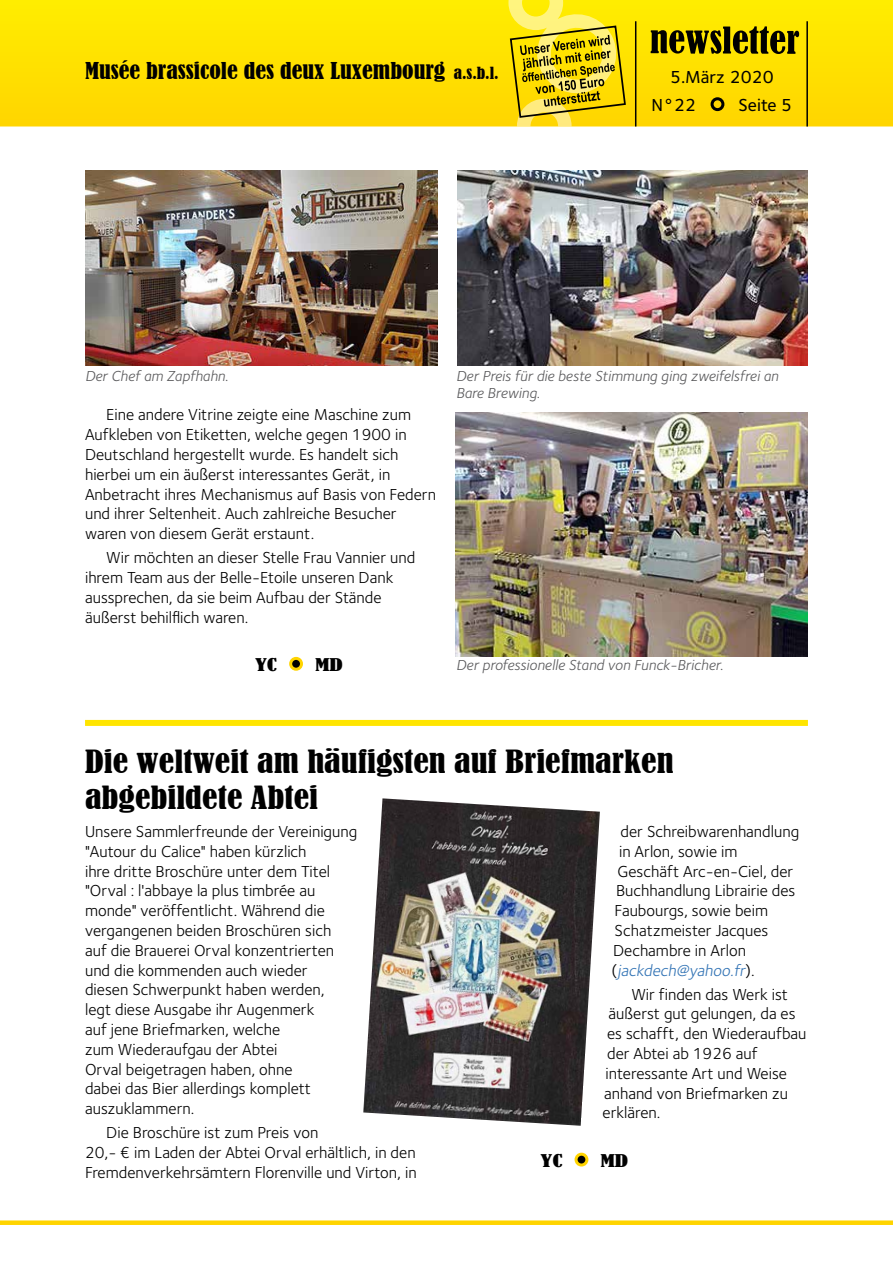
<style>
.page{position:relative;width:893px;height:1263px;background:#fff}
.page>*{position:absolute;margin:0;border:0;box-sizing:border-box;transform-origin:0 0}
.t1{font:condensed 30px/36px "Bernard";color:#000;scale:1.15 1}
.t2{font:condensed 21.75px "Bernard";color:#000;scale:1.1 1}
.t3{font:18px/28.5px "Foundry Sterling Medium CE";color:#000}
.t4{font:16.5px/19.8px "Foundry Sterling Book CE";color:#000}
.t5{font:italic 16.5px "Foundry Sterling Book CE";color:#3374b5}
.t6{font:condensed 16.5px "Bernard";color:#000;scale:1.5 1}
.t7{font:15px/16.5px "Foundry Sterling Book Italic CE";color:#58585a}
.s1{font-size:15.75px;color:#ffd400}
.s2{font-style:normal;color:#000}
</style>
<div class="page">
<svg style="left:0;top:0;width:893px;height:126px;background:#fee000"></svg>
<svg style="left:651px;top:26px;width:148px;height:28px;background:#7d7000"></svg>
<div style="left:712px;top:99px;width:11px;height:11px;background:#ffd400;border-radius:50%"></div>
<div style="left:711px;top:97px;width:13px;height:14px;border:3px solid #000;border-radius:50%"></div>
<div style="left:0;top:1220px;width:893px;height:5px;background:#ffd400"></div>
<hr style="left:806px;top:21px;width:2px;height:105px;background:#000">
<svg style="left:508px;top:0;width:129px;height:126px;background:#dbc41e"></svg>
<div style="left:291px;top:658px;width:10px;height:11px;background:#000;border-radius:50%"></div>
<div style="left:289px;top:657px;width:14px;height:14px;border:3px solid #ffd400;border-radius:50%"></div>
<img style="left:85px;top:170px;width:353px;height:196px">
<img style="left:457px;top:170px;width:351px;height:196px">
<img style="left:455px;top:412px;width:353px;height:244px">
<div style="left:576px;top:1154px;width:11px;height:11px;background:#000;border-radius:50%"></div>
<div style="left:575px;top:1153px;width:13px;height:13px;border:3px solid #ffd400;border-radius:50%"></div>
<div style="left:85px;top:720px;width:723px;height:6px;background:#ffe500"></div>
<img style="left:363px;top:798px;width:237px;height:328px">
<h2 class="t2" style="left:85px;top:58px;width:378px">Musée brassicole des deux Luxembourg <span class="s1">a.s.b.l.</span></h2>
<p class="t3" style="left:651px;top:63px;width:124px;text-indent:19px">5.März 2020<br>N°22</p>
<p class="t3" style="left:738px;top:91px;width:55px">Seite 5</p>
<p class="t7" style="left:85px;top:368px;width:145px">Der Chef am Zapfhahn.</p>
<p class="t7" style="left:456px;top:368px;width:324px">Der Preis für die beste Stimmung ging zweifelsfrei an<br>Bare Brewing.</p>
<p class="t4" style="left:85px;top:405px;width:352px;text-indent:21px">Eine andere Vitrine zeigte eine Maschine zum Aufkleben von Etiketten, welche gegen 1900 in Deutschland hergestellt wurde. Es handelt sich hierbei um ein äußerst interessantes Gerät, in Anbetracht ihres Mechanismus auf Basis von Federn und ihrer Seltenheit. Auch zahlreiche Besucher waren von diesem Gerät erstaunt.</p>
<p class="t4" style="left:85px;top:548px;width:332px;text-indent:21px">Wir möchten an dieser Stelle Frau Vannier und ihrem Team aus der Belle-Etoile unseren Dank aussprechen, da sie beim Aufbau der Stände äußerst behilflich waren.</p>
<p class="t6" style="left:255px;top:655px;width:16px">YC</p>
<p class="t6" style="left:315px;top:655px;width:20px">MD</p>
<p class="t7" style="left:456px;top:657px;width:269px">Der professionelle Stand von Funck-Bricher.</p>
<h1 class="t1" style="left:85px;top:743px;width:513px">Die weltweit am häufigsten auf Briefmarken abgebildete Abtei</h1>
<p class="t4" style="left:85px;top:822px;width:274px">Unsere Sammlerfreunde der Vereinigung "Autour du Calice" haben kürzlich<br>ihre dritte Broschüre unter dem Titel "Orval : l'abbaye la plus timbrée au monde" veröffentlicht. Während die vergangenen beiden Broschüren sich<br>auf die Brauerei Orval konzentrierten und die kommenden auch wieder<br>diesen Schwerpunkt haben werden,<br>legt diese Ausgabe ihr Augenmerk<br>auf jene Briefmarken, welche<br>zum Wiederaufgau der Abtei<br>Orval beigetragen haben, ohne<br>dabei das Bier allerdings komplett auszuklammern.</p>
<p class="t4" style="left:85px;top:1123px;width:333px;text-indent:21px">Die Broschüre ist zum Preis von<br>20,- € im Laden der Abtei Orval erhältlich, in den<br>Fremdenverkehrsämtern Florenville und Virton, in</p>
<p class="t4" style="left:621px;top:822px;width:180px">der Schreibwarenhandlung</p>
<p class="t4" style="left:619px;top:841px;width:120px">in Arlon, sowie im</p>
<p class="t4" style="left:618px;top:861px;width:177px">Geschäft Arc-en-Ciel, der</p>
<p class="t4" style="left:616px;top:881px;width:181px">Buchhandlung Librairie des</p>
<p class="t4" style="left:615px;top:901px;width:155px">Faubourgs, sowie beim</p>
<p class="t4" style="left:615px;top:921px;width:155px">Schatzmeister Jacques</p>
<p class="t4" style="left:613px;top:940px;width:134px">Dechambre in Arlon</p>
<p class="t5" style="left:612px;top:960px;width:145px"><span class="s2">(</span>jackdech@yahoo.fr<span class="s2">) .</span></p>
<p class="t4" style="left:631px;top:984px;width:158px">Wir finden das Werk ist</p>
<p class="t4" style="left:609px;top:1004px;width:189px">äußerst gut gelungen, da es</p>
<p class="t4" style="left:607px;top:1024px;width:201px">es schafft, den Wiederaufbau</p>
<p class="t4" style="left:607px;top:1044px;width:152px">der Abtei ab 1926 auf</p>
<p class="t4" style="left:606px;top:1063px;width:183px">interessante Art und Weise</p>
<p class="t4" style="left:604px;top:1083px;width:186px">anhand von Briefmarken zu</p>
<p class="t4" style="left:603px;top:1103px;width:59px">erklären.</p>
<p class="t6" style="left:540px;top:1150px;width:16px">YC</p>
<p class="t6" style="left:600px;top:1150px;width:20px">MD</p>
</div>
